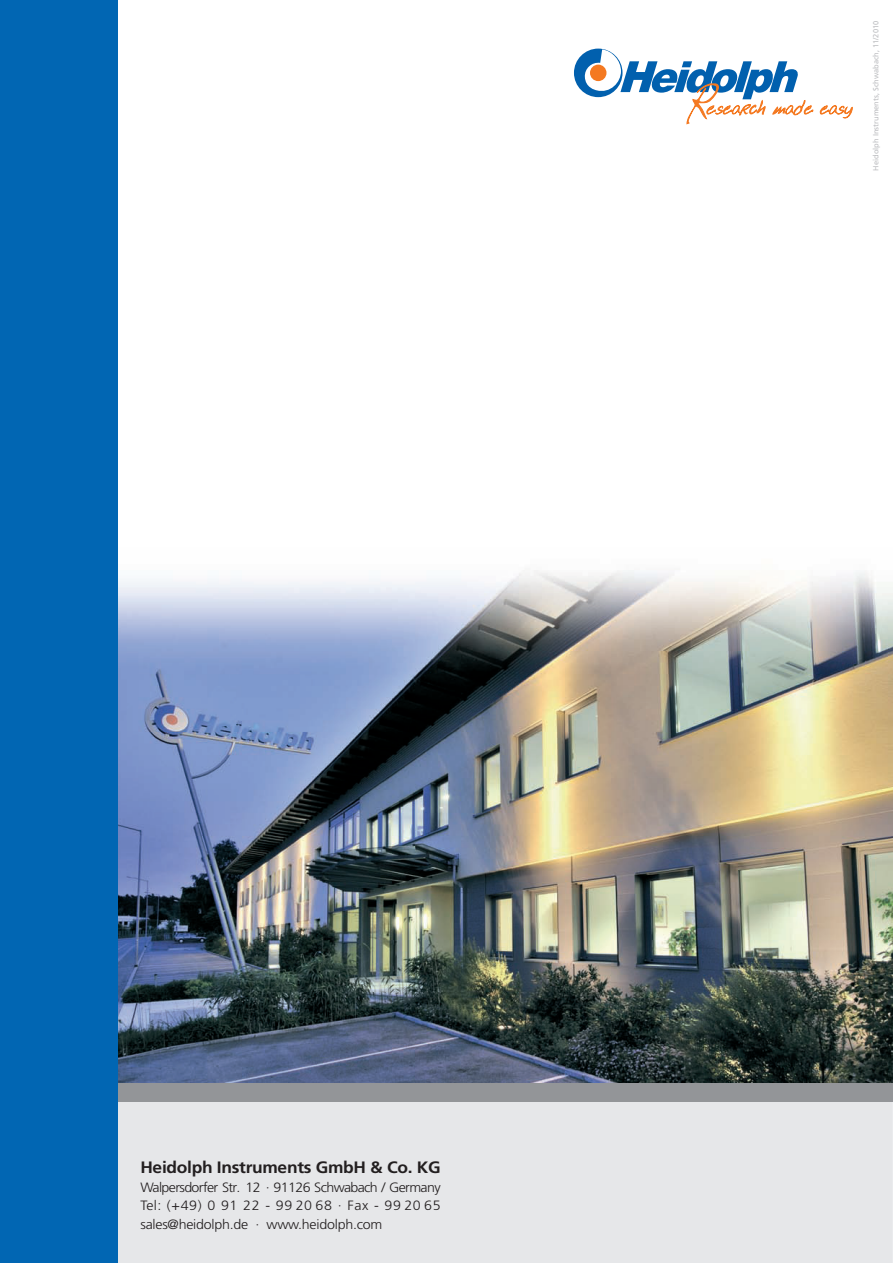
<style>
.page{position:relative;width:893px;height:1263px;background:#fff}
.page>*{position:absolute;margin:0;border:0;box-sizing:border-box;transform-origin:0 0}
.t1{font:700 16.5px "Frutiger";letter-spacing:-.015em;color:#231f20;scale:1.05 1}
.t2{font:300 13.5px/18.5px "Frutiger";letter-spacing:-.015em;color:#231f20;text-align:justify;scale:1.05 1}
.t3{font:7.5px "Frutiger";color:#bcbdc0}
</style>
<div class="page">
<img style="left:117px;top:548px;width:776px;height:535px">
<div style="left:0;top:1083px;width:893px;height:180px;background:#e6e7e9"></div>
<div style="left:0;top:1083px;width:893px;height:18px;background:#939598"></div>
<div style="left:0;top:0;width:117px;height:1263px;background:#0166b3"></div>
<div style="left:574px;top:49px;width:48px;height:48px;background:#0160ae;border-radius:50%"></div>
<svg style="left:820px;top:105px;width:33px;height:14px"></svg>
<svg style="left:584px;top:49px;width:230px;height:76px"></svg>
<p class="t1" style="left:140px;top:1158px;width:287px">Heidolph Instruments GmbH &amp; Co. KG</p>
<p class="t2" style="left:140px;top:1178px;width:287px">Walpersdorfer Str. 12 · 91126 Schwabach / Germany Tel: (+49) 0 91 22 - 99 20 68 · Fax - 99 20 65 sales@heidolph.de · www.heidolph.com</p>
<p class="t3" style="left:872px;top:171px;width:151px;rotate:-90deg">Heidolph Instruments, Schwabach, 11/2010</p>
</div>
